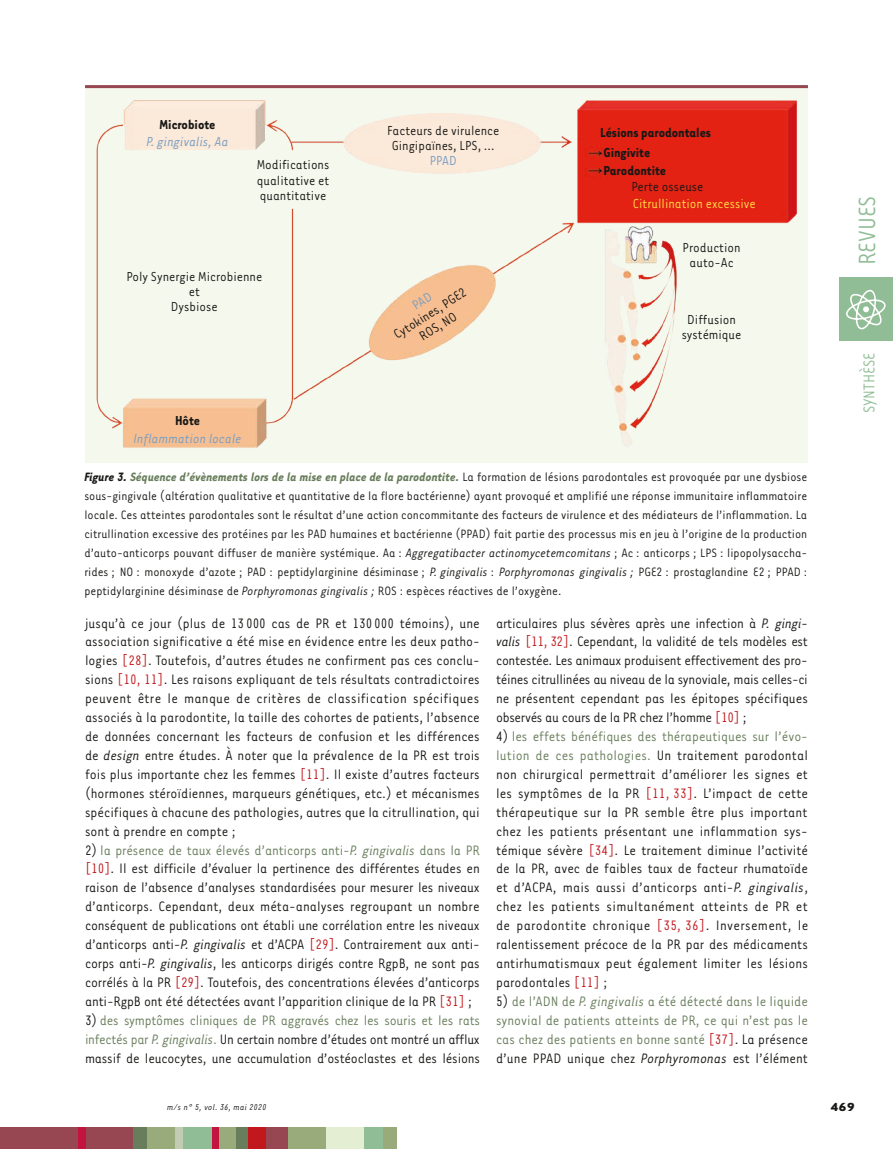
<style>
.page{position:relative;width:893px;height:1149px;background:#fff}
.page>*{position:absolute;margin:0;border:0;box-sizing:border-box;transform-origin:0 0}
.t1{font:27px "Tarzana Narrow";color:#90bd96}
.t2{font:18px "Tarzana Narrow";color:#90bd96}
.t3{font:15.75px/18.9px "Tarzana Narrow";letter-spacing:-.01em;color:#181816;text-align:justify}
.t4{font:15.75px/18.9px "Tarzana Narrow";color:#687d5b;text-align:justify}
.t5{font:15px/15px "Tarzana Narrow";color:#181816;text-align:center}
.t6{font:700 15px/18.9px "Tarzana Narrow";color:#181816}
.t7{font:italic 15px "Tarzana Narrow";color:#769dc1}
.t8{font:15px "Tarzana Narrow";color:#ffdf45}
.t9{font:15px "Tarzana Narrow";color:#769dc1}
.t10{font:13.95px/18.9px "Tarzana Narrow";color:#181816;text-align:justify}
.t11{font:700 13.5px "Tarzana Wide";color:#181816}
.t12{font:italic 9.75px "Tarzana Narrow";letter-spacing:.025em;color:#181816}
.s1{font-weight:700;font-style:italic}
.s2{font-weight:700;font-style:italic;color:#687d5b}
.s3{font-style:italic}
.s4{color:#c0181d}
.s5{color:#687d5b}
.s6{font-style:italic;color:#687d5b}
.s7{color:#181816}
.s8{font-style:italic;color:#181816}
</style>
<div class="page">
<div style="left:840px;top:276px;width:53px;height:64px;background:#90bd96"></div>
<svg style="left:846px;top:290px;width:40px;height:39px"></svg>
<div style="left:0;top:1127px;width:134px;height:21px;background:#964751"></div>
<div style="left:235px;top:1127px;width:13px;height:21px;background:#687d5b"></div>
<div style="left:78px;top:1127px;width:7px;height:21px;background:#c31440"></div>
<div style="left:133px;top:1127px;width:22px;height:21px;background:#687d5b"></div>
<div style="left:147px;top:1127px;width:29px;height:21px;background:#99ab7a"></div>
<div style="left:175px;top:1127px;width:8px;height:21px;background:#c2ccb3"></div>
<div style="left:183px;top:1127px;width:30px;height:21px;background:#90bd96"></div>
<div style="left:217px;top:1127px;width:19px;height:21px;background:#99ab7a"></div>
<div style="left:213px;top:1127px;width:6px;height:21px;background:#c31440"></div>
<div style="left:248px;top:1127px;width:27px;height:21px;background:#c0181d"></div>
<div style="left:287px;top:1127px;width:39px;height:21px;background:#99ab7a"></div>
<div style="left:267px;top:1127px;width:21px;height:21px;background:#964751"></div>
<div style="left:326px;top:1127px;width:38px;height:21px;background:#e3eed2"></div>
<div style="left:364px;top:1127px;width:20px;height:21px;background:#90bd96"></div>
<div style="left:383px;top:1127px;width:14px;height:21px;background:#99ab7a"></div>
<div style="left:85px;top:85px;width:723px;height:377px;background:#f4f8ed"></div>
<img style="left:88px;top:88px;width:719px;height:360px">
<hr style="left:85px;top:85px;width:723px;height:3px;background:#964751">
<svg style="left:412px;top:291px;width:20px;height:18px"></svg>
<p class="t6" style="left:160px;top:114px;width:57px">Microbiote</p>
<p class="t7" style="left:146px;top:132px;width:84px">P. gingivalis, Aa</p>
<p class="t5" style="left:257px;top:157px;width:74px;text-align:justify">Modifications qualitative et quantitative</p>
<p class="t5" style="left:126px;top:268px;width:138px">Poly Synergie Microbienne et<br>Dysbiose</p>
<p class="t6" style="left:175px;top:410px;width:26px">Hôte</p>
<p class="t7" style="left:133px;top:429px;width:110px">Inflammation locale</p>
<p class="t5" style="left:387px;top:122px;width:114px">Facteurs de virulence<br>Gingipaïnes, LPS, …</p>
<p class="t9" style="left:430px;top:151px;width:29px">PPAD</p>
<p class="t5" style="left:391px;top:328px;width:85px;rotate:-32deg">Cytokines, PGE2<br>ROS, NO</p>
<p class="t6" style="left:600px;top:123px;width:112px">Lésions parodontales<br>Gingivite<br>Parodontite</p>
<p class="t5" style="left:631px;top:178px;width:74px">Perte osseuse</p>
<p class="t8" style="left:633px;top:194px;width:124px">Citrullination excessive</p>
<p class="t5" style="left:683px;top:239px;width:60px">Production auto-Ac</p>
<p class="t5" style="left:682px;top:311px;width:61px">Diffusion systémique</p>
<p class="t10" style="left:84px;top:467px;width:724px"><span class="s1">Figure 3.</span> <span class="s2">Séquence d’évènements lors de la mise en place de la parodontite.</span> La formation de lésions parodontales est provoquée par une dysbiose sous-gingivale (altération qualitative et quantitative de la flore bactérienne) ayant provoqué et amplifié une réponse immunitaire inflammatoire locale. Ces atteintes parodontales sont le résultat d’une action concommitante des facteurs de virulence et des médiateurs de l’inflammation. La citrullination excessive des protéines par les PAD humaines et bactérienne (PPAD) fait partie des processus mis en jeu à l’origine de la production d’auto-anticorps pouvant diffuser de manière systémique. Aa : <span class="s3">Aggregatibacter actinomycetemcomitans</span> ; Ac : anticorps ; LPS : lipopolysaccha&shy;rides ; NO : monoxyde d’azote ; PAD : peptidylarginine désiminase ; <span class="s3">P. gingivalis</span> : <span class="s3">Porphyromonas gingivalis ;</span> PGE2 : prostaglandine E2 ; PPAD : peptidylarginine désiminase de <span class="s3">Porphyromonas gingivalis ;</span> ROS : espèces réactives de l’oxygène.</p>
<p class="t3" style="left:85px;top:612px;width:396px">jusqu’à ce jour (plus de 13 000 cas de PR et 130 000 témoins), une association significative a été mise en évidence entre les deux patho&shy;logies <span class="s4">[28]</span>. Toutefois, d’autres études ne confirment pas ces conclu&shy;sions <span class="s4">[10, 11]</span>. Les raisons expliquant de tels résultats contradictoires peuvent être le manque de critères de classification spécifiques associés à la parodontite, la taille des cohortes de patients, l’absence de données concernant les facteurs de confusion et les différences de <span class="s3">design</span> entre études. À noter que la prévalence de la PR est trois fois plus importante chez les femmes <span class="s4">[11]</span>. Il existe d’autres facteurs (hormones stéroïdiennes, marqueurs génétiques, etc.) et mécanismes spécifiques à chacune des pathologies, autres que la citrullination, qui sont à prendre en compte ;</p>
<p class="t3" style="left:85px;top:839px;width:396px">2) <span class="s5">la présence de taux élevés d’anticorps anti-</span><span class="s6">P. gingivalis</span> <span class="s5">dans la PR </span><span class="s4">[10]</span>. Il est difficile d’évaluer la pertinence des différentes études en raison de l’absence d’analyses standardisées pour mesurer les niveaux d’anticorps. Cependant, deux méta-analyses regroupant un nombre conséquent de publications ont établi une corrélation entre les niveaux d’anticorps anti-<span class="s3">P. gingivalis</span> et d’ACPA <span class="s4">[29]</span>. Contrairement aux anti&shy;corps anti-<span class="s3">P. gingivalis</span>, les anticorps dirigés contre RgpB, ne sont pas corrélés à la PR <span class="s4">[29]</span>. Toutefois, des concentrations élevées d’anticorps anti-RgpB ont été détectées avant l’apparition clinique de la PR <span class="s4">[31]</span> ;</p>
<p class="t3" style="left:85px;top:1009px;width:397px">3) <span class="s5">des symptômes cliniques de PR aggravés chez les souris et les rats infectés par</span> <span class="s6">P. gingivalis</span><span class="s5">.</span> Un certain nombre d’études ont montré un afflux massif de leucocytes, une accumulation d’ostéoclastes et des lésions</p>
<p class="t3" style="left:496px;top:612px;width:314px">articulaires plus sévères après une infection à <span class="s3">P. gingi&shy;valis</span> <span class="s4">[11, 32]</span>. Cependant, la validité de tels modèles est contestée. Les animaux produisent effectivement des pro&shy;téines citrullinées au niveau de la synoviale, mais celles-ci ne présentent cependant pas les épitopes spécifiques observés au cours de la PR chez l’homme <span class="s4">[10]</span> ;</p>
<p class="t3" style="left:496px;top:726px;width:314px">4) <span class="s5">les effets bénéfiques des thérapeutiques sur l’évo&shy;lution de ces pathologies.</span> Un traitement parodontal non chirurgical permettrait d’améliorer les signes et les symptômes de la PR <span class="s4">[11, 33]</span>. L’impact de cette thérapeutique sur la PR semble être plus important chez les patients présentant une inflammation sys&shy;témique sévère <span class="s4">[34]</span>. Le traitement diminue l’activité de la PR, avec de faibles taux de facteur rhumatoïde et d’ACPA, mais aussi d’anticorps anti-<span class="s3">P. gingivalis</span>, chez les patients simultanément atteints de PR et de parodontite chronique <span class="s4">[35, 36]</span>. Inversement, le ralentissement précoce de la PR par des médicaments antirhumatismaux peut également limiter les lésions parodontales <span class="s4">[11]</span> ;</p>
<p class="t4" style="left:496px;top:990px;width:313px"><span class="s7">5)</span> de l’ADN de <span class="s3">P. gingivalis</span> a été détecté dans le liquide synovial de patients atteints de PR, ce qui n’est pas le cas chez des patients en bonne santé <span class="s4">[37]</span><span class="s7">. La présence d’une PPAD unique chez</span> <span class="s8">Porphyromonas</span> <span class="s7">est l’élément</span></p>
<h1 class="t1" style="left:851px;top:265px;width:71px;rotate:-90deg">REVUES</h1>
<p class="t2" style="left:858px;top:413px;width:62px;rotate:-90deg">SYNTHÈSE</p>
<p class="t12" style="left:167px;top:1100px;width:101px">m/s n° 5, vol. 36, mai 2020</p>
<p class="t11" style="left:830px;top:1097px;width:26px">469</p>
</div>
